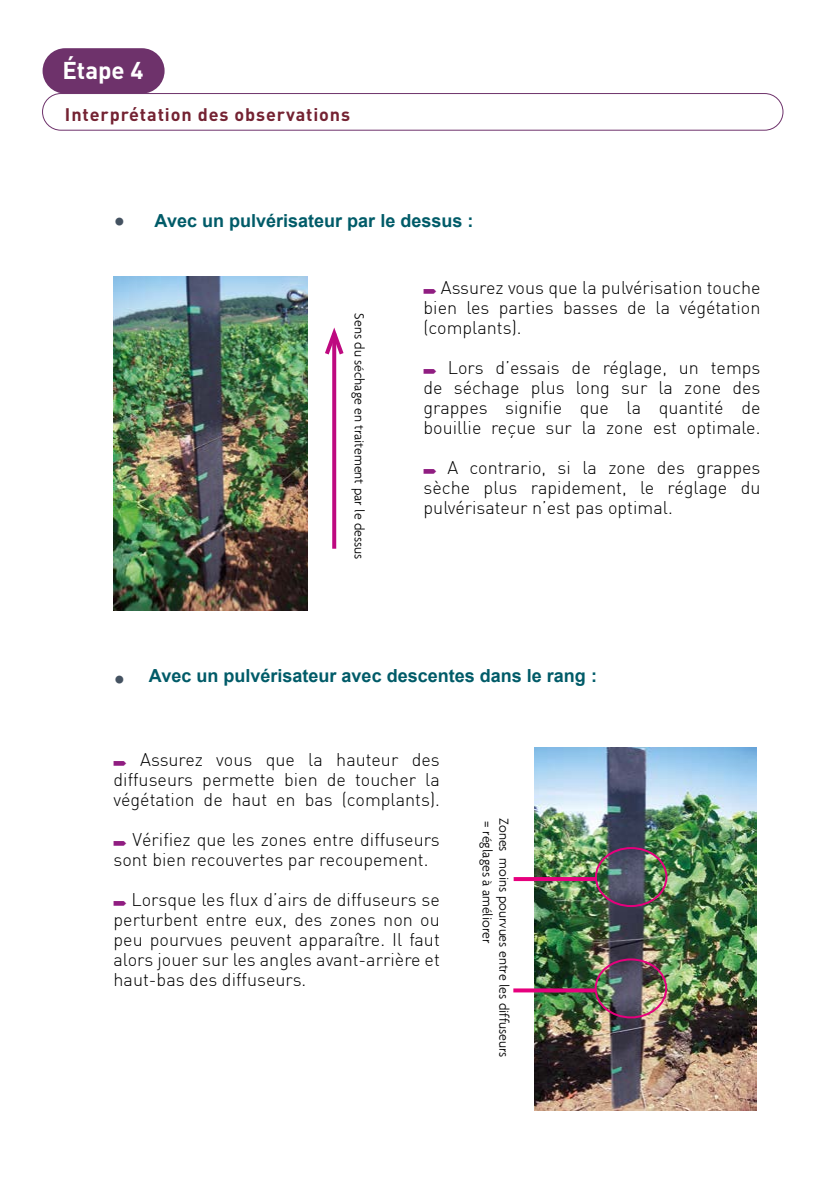
<style>
.page{position:relative;width:840px;height:1191px;background:#fff}
.page>*{position:absolute;margin:0;border:0;box-sizing:border-box;transform-origin:0 0}
.t1{font:700 24px "DIN Pro";color:#fff}
.t2{font:900 24px "Arial";color:#445261}
.t3{font:300 18px/20px "DIN";color:#000;text-align:justify}
.t4{font:700 18px "Arial";color:#005b68}
.t5{font:700 18px "DIN Pro";letter-spacing:.05em;color:#742232}
.t6{font:300 14px "Agenda";color:#000}
</style>
<div class="page">
<div style="left:42px;top:93px;width:740px;height:37px;border:1px solid #6e326b;border-radius:18px"></div>
<div style="left:43px;top:48px;width:121px;height:46px;background:#6e326b;border-radius:23px"></div>
<img style="left:534px;top:747px;width:221px;height:363px">
<img style="left:113px;top:276px;width:195px;height:334px">
<svg style="left:332px;top:359px;width:4px;height:190px"></svg>
<svg style="left:325px;top:327px;width:19px;height:32px"></svg>
<svg style="left:513px;top:877px;width:81px;height:4px"></svg>
<svg style="left:513px;top:988px;width:81px;height:4px"></svg>
<div style="left:594px;top:847px;width:73px;height:60px;border:2px solid #e6007d;border-radius:50%"></div>
<div style="left:594px;top:958px;width:72px;height:60px;border:2px solid #e6007d;border-radius:50%"></div>
<h1 class="t1" style="left:62px;top:54px;width:82px">Étape 4</h1>
<p class="t5" style="left:65px;top:102px;width:286px">Interprétation des observations</p>
<h1 class="t2" style="left:113px;top:204px;width:13px">•</h1>
<p class="t4" style="left:154px;top:209px;width:320px">Avec un pulvérisateur par le dessus :</p>
<p class="t6" style="left:367px;top:313px;width:247px;rotate:90deg">Sens du séchage en traitement par le dessus</p>
<p class="t3" style="left:423px;top:277px;width:338px;text-indent:17px">Assurez vous que la pulvérisation touche bien les parties basses de la végétation (complants).</p>
<p class="t3" style="left:423px;top:357px;width:338px;text-indent:24px">Lors d’essais de réglage, un temps de séchage plus long sur la zone des grappes signifie que la quantité de bouillie reçue sur la zone est optimale.</p>
<p class="t3" style="left:423px;top:457px;width:338px;text-indent:24px">A contrario, si la zone des grappes sèche plus rapidement, le réglage du pulvérisateur n’est pas optimal.</p>
<h1 class="t2" style="left:113px;top:662px;width:13px">•</h1>
<p class="t4" style="left:149px;top:664px;width:449px">Avec un pulvérisateur avec descentes dans le rang :</p>
<p class="t3" style="left:113px;top:749px;width:328px;text-indent:27px">Assurez vous que la hauteur des diffuseurs permette bien de toucher la végétation de haut en bas (complants).</p>
<p class="t3" style="left:113px;top:829px;width:327px;text-indent:19px">Vérifiez que les zones entre diffuseurs sont bien recouvertes par recoupement.</p>
<p class="t3" style="left:113px;top:889px;width:327px;text-indent:18px">Lorsque les flux d’airs de diffuseurs se perturbent entre eux, des zones non ou peu pourvues peuvent apparaître. Il faut alors jouer sur les angles avant-arrière et haut-bas des diffuseurs.</p>
<p class="t6" style="left:495px;top:821px;width:123px;rotate:90deg">= réglages à améliorer</p>
<p class="t6" style="left:512px;top:818px;width:241px;rotate:90deg">Zones moins pourvues entre les diffuseurs</p>
</div>
